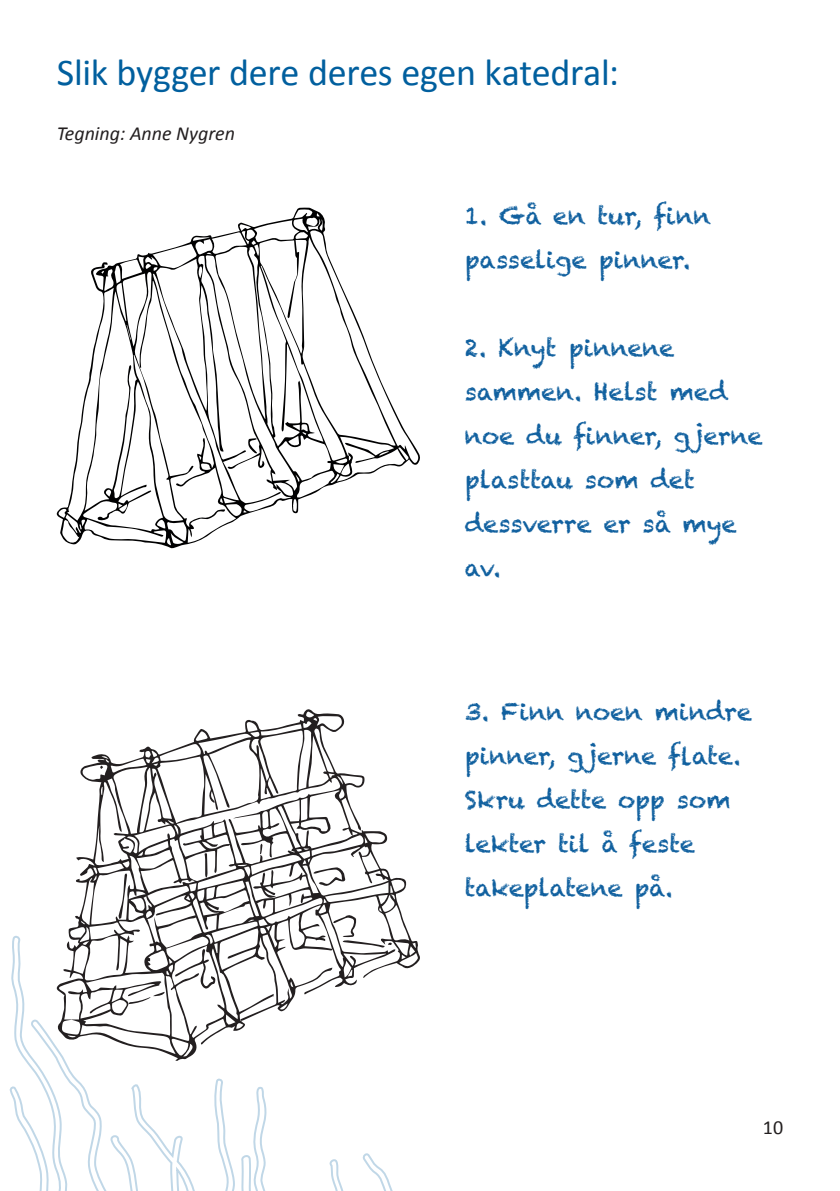
<style>
.page{position:relative;width:840px;height:1191px;background:#fff}
.page>*{position:absolute;margin:0;border:0;box-sizing:border-box;transform-origin:0 0}
.t1{font:38px "Calibri";letter-spacing:-.01em;color:#015f9e}
.t2{font:24px/44px "Chalkduster";letter-spacing:-.005em;color:#10609f}
.t3{font:italic 20px "Calibri";color:#231f20}
.t4{font:20px "Calibri";color:#231f20}
</style>
<div class="page">
<svg style="left:68px;top:709px;width:340px;height:223px"></svg>
<svg style="left:333px;top:913px;width:58px;height:19px"></svg>
<svg style="left:313px;top:867px;width:32px;height:20px"></svg>
<svg style="left:118px;top:873px;width:9px;height:46px"></svg>
<svg style="left:260px;top:843px;width:2px;height:11px"></svg>
<svg style="left:204px;top:852px;width:3px;height:25px"></svg>
<svg style="left:100px;top:765px;width:3px;height:4px"></svg>
<svg style="left:56px;top:208px;width:364px;height:340px"></svg>
<svg style="left:248px;top:438px;width:9px;height:15px"></svg>
<svg style="left:9px;top:932px;width:411px;height:259px"></svg>
<p class="t1" style="left:57px;top:46px;width:563px">Slik bygger dere deres egen katedral:</p>
<p class="t3" style="left:57px;top:119px;width:180px">Tegning: Anne Nygren</p>
<p class="t2" style="left:464px;top:194px;width:247px">1. Gå en tur, finn passelige pinner.</p>
<p class="t2" style="left:464px;top:326px;width:299px">2. Knyt pinnene sammen. Helst med noe du finner, gjerne plasttau som det dessverre er så mye av.</p>
<p class="t2" style="left:464px;top:689px;width:288px">3. Finn noen mindre pinner, gjerne flate.<br>Skru dette opp som lekter til å feste takeplatene på.</p>
<p class="t4" style="left:762px;top:1113px;width:22px">10</p>
</div>
